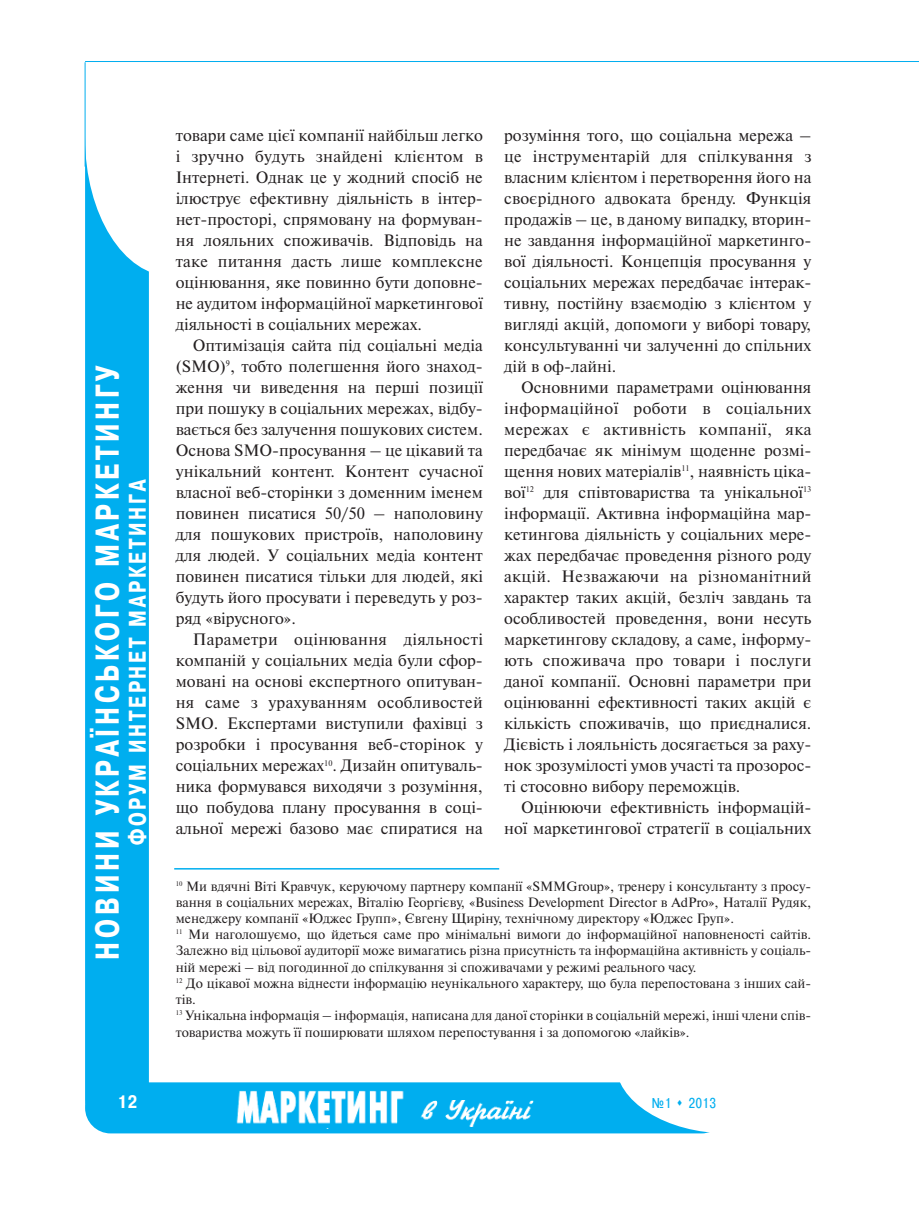
<style>
.page{position:relative;width:919px;height:1217px;background:#fff}
.page>*{position:absolute;margin:0;border:0;box-sizing:border-box;transform-origin:0 0}
.t1{font:700 33px "Pragmatica Cond C";letter-spacing:.13em;color:#fff;scale:.9 1}
.t2{font:700 24px "Pragmatica Cond C";letter-spacing:.13em;color:#fff;scale:.9 1}
.t3{font:700 18px "Pragmatica Cond C";color:#fff}
.t4{font:16.5px/21px "Newton C";color:#231f20;text-align:justify}
.t5{font:14.25px "Pragmatica Cond C";color:#00aeef}
.t6{font:13.5px/16.2px "Newton C";color:#231f20}
</style>
<div class="page">
<div style="left:85px;top:112px;width:64px;height:1019px;background:#00aeef;border-radius:32px"></div>
<div style="left:85px;top:1082px;width:642px;height:51px;background:#00aeef;border-radius:26px"></div>
<img style="left:236px;top:1090px;width:168px;height:34px">
<img style="left:420px;top:1100px;width:113px;height:26px">
<div style="left:85px;top:0;width:172px;height:276px;background:#fff;border-radius:50%"></div>
<div style="left:615px;top:991px;width:226px;height:142px;background:#fff;border-radius:50%"></div>
<hr style="left:85px;top:62px;width:1px;height:104px;background:#00aeef">
<hr style="left:85px;top:61px;width:833px;height:1px;background:#00aeef">
<hr style="left:174px;top:867px;width:325px;height:2px;background:#00aeef">
<h1 class="t1" style="left:88px;top:959px;width:661px;rotate:-90deg">НОВИНИ УКРАЇНСЬКОГО МАРКЕТИНГУ</h1>
<h2 class="t2" style="left:123px;top:845px;width:407px;rotate:-90deg">ФОРУМ ИНТЕРНЕТ МАРКЕТИНГА</h2>
<p class="t4" style="left:176px;top:125px;width:309px">товари саме цієї компанії найбільш легко і зручно будуть знайдені клієнтом в Інтернеті. Однак це у жодний спосіб не ілюструє ефективну діяльність в інтер&shy;нет-просторі, спрямовану на формуван&shy;ня лояльних споживачів. Відповідь на таке питання дасть лише комплексне оцінювання, яке повинно бути доповне&shy;не аудитом інформаційної маркетингової діяльності в соціальних мережах.</p>
<p class="t4" style="left:176px;top:335px;width:309px;text-indent:17px">Оптимізація сайта під соціальні медіа (SMO)<sup>9</sup>, тобто полегшення його знаход&shy;ження чи виведення на перші позиції при пошуку в соціальних мережах, відбу&shy;вається без залучення пошукових систем.<br>Основа SMO-просування – це цікавий та унікальний контент. Контент сучасної власної веб-сторінки з доменним іменем повинен писатися 50/50 – наполовину для пошукових пристроїв, наполовину для людей. У соціальних медіа контент повинен писатися тільки для людей, які будуть його просувати і переведуть у роз&shy;ряд «вірусного».</p>
<p class="t4" style="left:176px;top:629px;width:309px;text-indent:17px">Параметри оцінювання діяльності компаній у соціальних медіа були сфор&shy;мовані на основі експертного опитуван&shy;ня саме з урахуванням особливостей SMO. Експертами виступили фахівці з розробки і просування веб-сторінок у соціальних мережах<sup>10</sup>. Дизайн опитуваль&shy;ника формувався виходячи з розуміння, що побудова плану просування в соці&shy;альної мережі базово має спиратися на</p>
<p class="t4" style="left:504px;top:125px;width:309px">розуміння того, що соціальна мережа – це інструментарій для спілкування з власним клієнтом і перетворення його на своєрідного адвоката бренду. Функція продажів – це, в даному випадку, вторин&shy;не завдання інформаційної маркетинго&shy;вої діяльності. Концепція просування у соціальних мережах передбачає інтерак&shy;тивну, постійну взаємодію з клієнтом у вигляді акцій, допомоги у виборі товару, консультуванні чи залученні до спільних дій в оф-лайні.</p>
<p class="t4" style="left:504px;top:377px;width:309px;text-indent:17px">Основними параметрами оцінювання інформаційної роботи в соціальних мережах є активність компанії, яка передбачає як мінімум щоденне розмі&shy;щення нових матеріалів<sup>11</sup>, наявність ціка&shy;вої<sup>12</sup> для співтовариства та унікальної<sup>13 </sup>інформації. Активна інформаційна мар&shy;кетингова діяльність у соціальних мере&shy;жах передбачає проведення різного роду акцій. Незважаючи на різноманітний характер таких акцій, безліч завдань та особливостей проведення, вони несуть маркетингову складову, а саме, інформу&shy;ють споживача про товари і послуги даної компанії. Основні параметри при оцінюванні ефективності таких акцій є кількість споживачів, що приєдналися.<br>Дієвість і лояльність досягається за раху&shy;нок зрозумілості умов участі та прозорос&shy;ті стосовно вибору переможців.</p>
<p class="t4" style="left:504px;top:797px;width:309px;text-align:right">Оцінюючи ефективність інформацій&shy;ної маркетингової стратегії в соціальних</p>
<p class="t6" style="left:176px;top:877px;width:637px"><sup>10</sup> Ми вдячні Віті Кравчук, керуючому партнеру компанії «SMMGroup», тренеру і консультанту з просу&shy;вання в соціальних мережах, Віталію Георгієву, «Business Development Director в AdPro», Наталії Рудяк, менеджеру компанії «Юджес Групп», Євгену Щиріну, технічному директору «Юджес Груп».<br><sup>11</sup> Ми наголошуємо, що йдеться саме про мінімальні вимоги до інформаційної наповненості сайтів.<br>Залежно від цільової аудиторії може вимагатись різна присутність та інформаційна активність у соціаль&shy;ній мережі – від погодинної до спілкування зі споживачами у режимі реального часу.<br><sup>12</sup> До цікавої можна віднести інформацію неунікального характеру, що була перепостована з інших сай&shy;тів.<br><sup>13</sup> Унікальна інформація – інформація, написана для даної сторінки в соціальній мережі, інші члени спів&shy;товариства можуть її поширювати шляхом перепостування і за допомогою «лайків».</p>
<p class="t3" style="left:117px;top:1090px;width:21px">12</p>
<p class="t5" style="left:652px;top:1093px;width:66px">№1 ▲ 2013</p>
</div>
